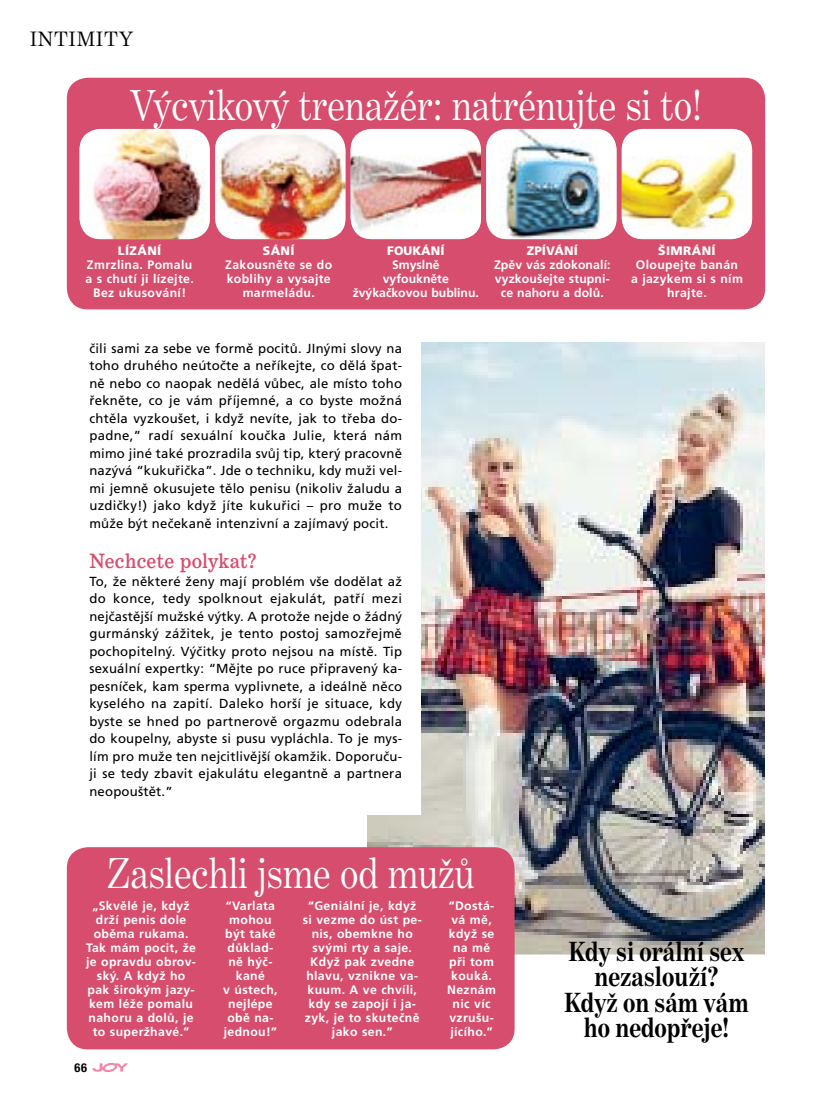
<style>
.page{position:relative;width:834px;height:1107px;background:#fff}
.page>*{position:absolute;margin:0;border:0;box-sizing:border-box;transform-origin:0 0}
.t1{font:43.75px "Benton Modern One OT";color:#fff;scale:.85 1}
.t2{font:700 28px/25.4px "Benton Modern One OT";color:#000;text-align:center;scale:.85 1}
.t3{font:21px "Benton Modern Four OT";letter-spacing:.015em;color:#d64d6d}
.t4{font:21px "Benton Modern One OT";letter-spacing:.03em;color:#000}
.t5{font:13.12px/17.5px "Frutiger CE";letter-spacing:.015em;color:#000;text-align:justify}
.t6{font:700 12.25px/14px "Frutiger CE";letter-spacing:.03em;color:#fff;text-align:center}
.t7{font:700 12.25px/14px "Frutiger CE";letter-spacing:.01em;color:#fff;text-align:center}
.t8{font:700 12.25px/14px "Frutiger CE";color:#fff;text-align:center}
.t9{font:900 12.25px "Frutiger CE";letter-spacing:.03em;color:#fff}
.t10{font:700 12.25px "Helvetica Neue Cond CE";color:#000}
</style>
<div class="page">
<div style="left:67px;top:78px;width:698px;height:231px;background:#d64d6d;border-radius:21px"></div>
<img style="left:79px;top:129px;width:131px;height:110px">
<img style="left:350px;top:129px;width:131px;height:110px">
<img style="left:215px;top:129px;width:130px;height:110px">
<img style="left:486px;top:129px;width:130px;height:110px">
<img style="left:621px;top:129px;width:131px;height:110px">
<img style="left:368px;top:343px;width:396px;height:611px">
<div style="left:139px;top:325px;width:282px;height:489px;background:#fff"></div>
<div style="left:67px;top:847px;width:447px;height:202px;background:#d64d6d;border-radius:21px"></div>
<svg style="left:92px;top:1062px;width:36px;height:9px"></svg>
<h3 class="t4" style="left:30px;top:27px;width:105px">intimity</h3>
<h1 class="t1" style="left:130px;top:81px;width:674px">Výcvikový trenažér: natrénujte si to!</h1>
<p class="t9" style="left:118px;top:244px;width:45px">LÍZÁNÍ</p>
<p class="t6" style="left:85px;top:258px;width:110px">Zmrzlina. Pomalu a s chutí ji lízejte.<br>Bez ukusování!</p>
<p class="t9" style="left:263px;top:244px;width:33px">SÁNÍ</p>
<p class="t6" style="left:225px;top:258px;width:108px">Zakousněte se do koblihy a vysajte marmeládu.</p>
<p class="t9" style="left:387px;top:244px;width:59px">FOUKÁNÍ</p>
<p class="t8" style="left:352px;top:258px;width:128px">Smyslně<br>vyfoukněte žvýkačkovou bublinu.</p>
<p class="t9" style="left:526px;top:244px;width:53px">ZPÍVÁNÍ</p>
<p class="t7" style="left:494px;top:258px;width:118px">Zpěv vás zdokonalí: vyzkoušejte stupni&shy;ce nahoru a dolů.</p>
<p class="t5" style="left:89px;top:339px;width:314px">čili sami za sebe ve formě pocitů. JI nými slovy na toho druhého neútočte a neříkejte, co dělá špat&shy;ně nebo co naopak nedělá vůbec, ale místo toho řekněte, co je vám příjemné, a co byste možná chtěla vyzkoušet, i když nevíte, jak to třeba do&shy;padne,” radí sexuální koučka Julie, která nám mimo jiné také prozradila svůj tip, který pracovně nazývá “kukuřička”. Jde o techniku, kdy muži vel&shy;mi jemně okusujete tělo penisu (nikoliv žaludu a uzdičky!) jako když jíte kukuřici – pro muže to může být nečekaně intenzivní a zajímavý pocit.</p>
<h3 class="t3" style="left:89px;top:549px;width:169px">Nechcete polykat?</h3>
<p class="t5" style="left:89px;top:572px;width:314px">To, že některé ženy mají problém vše dodělat až do konce, tedy spolknout ejakulát, patří mezi nejčastější mužské výtky. A protože nejde o žádný gurmánský zážitek, je tento postoj samozřejmě pochopitelný. Výčitky proto nejsou na místě. Tip sexuální expertky: “M ějte po ruce připravený ka&shy;pesníček, kam sperma vyplivnete, a ideálně něco kyselého na zapití. Daleko horší je situace, kdy byste se hned po partnerově orgazmu odebrala do koupelny, abyste si pusu vypláchla. To je mys&shy;lím pro muže ten nejcitlivější okamžik. Doporuču&shy;ji se tedy zbavit ejakulátu elegantně a partnera neopouštět.”</p>
<p class="t9" style="left:658px;top:244px;width:59px">ŠIMRÁNÍ</p>
<p class="t6" style="left:631px;top:258px;width:113px">Oloupejte banán a jazykem si s ním hrajte.</p>
<h1 class="t1" style="left:107px;top:848px;width:434px">Zaslechli jsme od mužů</h1>
<p class="t6" style="left:86px;top:898px;width:111px">„Skvělé je, když drží penis dole oběma rukama.<br>Tak mám pocit, že je opravdu obrov&shy;ský. A když ho pak širokým jazy&shy;kem léže pomalu nahoru a dolů, je to superžhavé.”</p>
<p class="t6" style="left:303px;top:898px;width:120px">“Geniální je, když si vezme do úst pe&shy;nis, obemkne ho svými rty a saje.<br>Když pak zvedne hlavu, vznikne va&shy;kuum. A ve chvíli, kdy se zapojí i ja&shy;zyk, je to skutečně jako sen.”</p>
<p class="t6" style="left:223px;top:898px;width:56px">“Varlata mohou být také důklad&shy;ně hýč&shy;kané<br>v ústech, nejlépe obě na&shy;jednou!”</p>
<p class="t6" style="left:447px;top:898px;width:50px">“Dostá&shy;vá mě, když se na mě při tom kouká.<br>Neznám nic víc vzrušu&shy;jícího.”</p>
<p class="t10" style="left:74px;top:1060px;width:14px">66</p>
<h2 class="t2" style="left:564px;top:938px;width:218px">Kdy si orální sex nezaslouží?<br>Když on sám vám ho nedopřeje!</h2>
</div>
